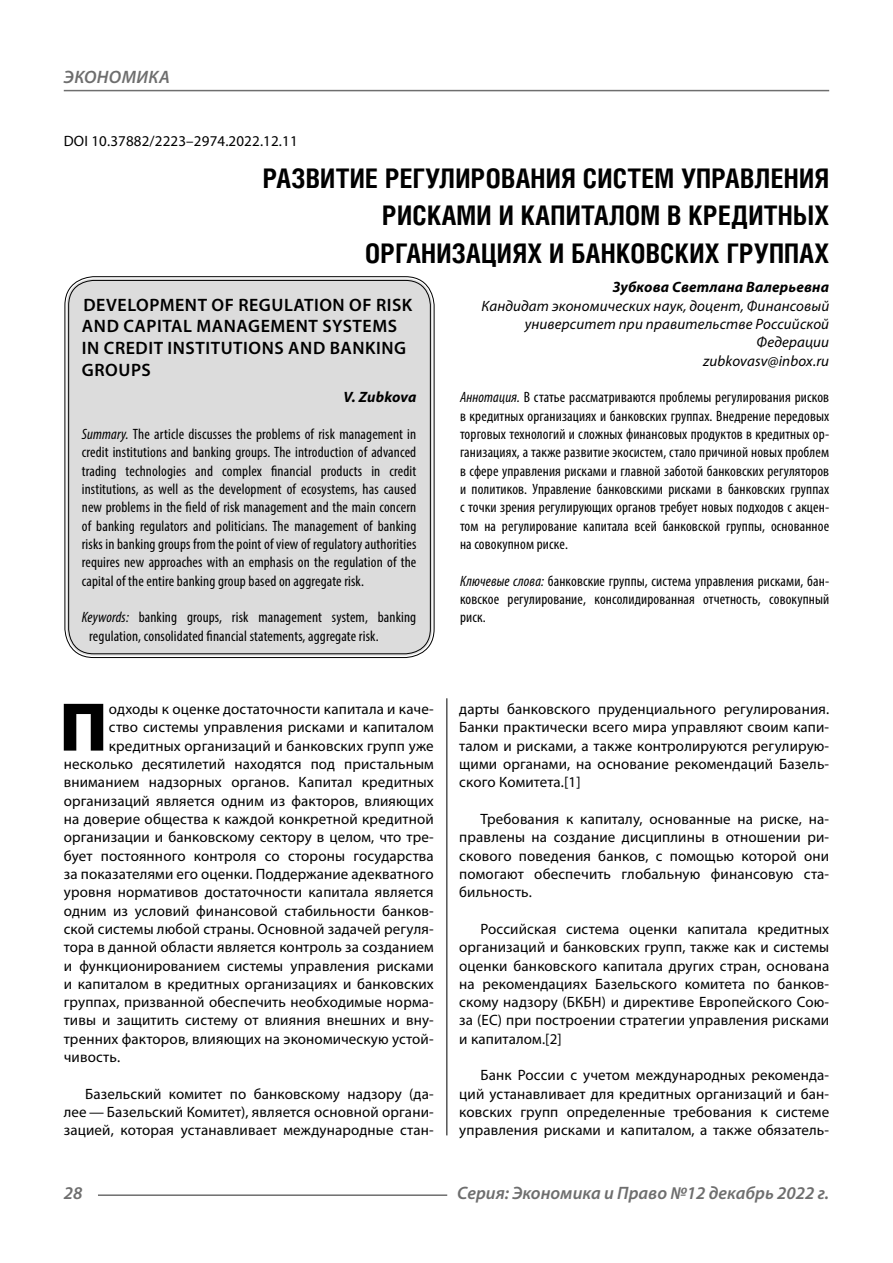
<style>
.page{position:relative;width:893px;height:1263px;background:#fff}
.page>*{position:absolute;margin:0;border:0;box-sizing:border-box;transform-origin:0 0}
.Bukvica{font:900 69.3px "Myriad Pro";color:#000}
.Header{font:700 27px/37.5px "Helios Cond C";letter-spacing:.01em;color:#000;text-align:right}
.Header-eng{font:600 18px/21.6px "Myriad Pro";letter-spacing:.03em;color:#000}
.t1{font:italic 600 18px "Myriad Pro";color:#6e6e6e}
.Normal{font:15px/18.3px "Myriad Pro";letter-spacing:.01em;color:#000;text-align:justify}
.Bukvica-2{font:15px "Myriad Pro";letter-spacing:.01em;color:#000}
.Annotation-eng{font:condensed 15px/18.3px "Myriad Pro";letter-spacing:.01em;color:#000;text-align:justify}
.Annotation-rus{font:condensed 15px/18.3px "Myriad Pro";letter-spacing:.01em;color:#000;text-align:justify}
.Author-doc{font:italic 15px/18.3px "Myriad Pro";letter-spacing:.01em;color:#000;text-align:right}
.DOI{font:15px "Myriad Pro";letter-spacing:.01em;color:#000}
.Author{font:italic 700 15px "Myriad Pro";letter-spacing:.01em;color:#000}
.Author-email{font:italic 15px "Myriad Pro";letter-spacing:.01em;color:#000}
.Author-eng{font:italic 700 15px "Myriad Pro";letter-spacing:.005em;color:#000}
.s1{font-style:italic}
</style>
<div class="page">
<hr style="left:446px;top:696px;width:1px;height:439px;background:#000">
<div style="left:67px;top:279px;width:365px;height:377px;background:#dcdcdc;border-radius:27px"></div>
<hr style="left:98px;top:1194px;width:349px;height:2px;background:#6e6e6e">
<hr style="left:64px;top:90px;width:765px;height:1px;background:#6e6e6e">
<p class="t1" style="left:64px;top:66px;width:24px">Экономика</p>
<p class="DOI" style="left:64px;top:132px;width:235px">DOI 10.37882/2223–2974.2022.12.11</p>
<p class="Header" style="left:263px;top:159px;width:568px">РАЗВИТИЕ РЕГУЛИРОВАНИЯ СИСТЕМ УПРАВЛЕНИЯ<br>РИСКАМИ И КАПИТАЛОМ В КРЕДИТНЫХ<br>ОРГАНИЗАЦИЯХ И БАНКОВСКИХ ГРУППАХ</p>
<p class="Author" style="left:613px;top:278px;width:218px">Зубкова Светлана Валерьевна</p>
<p class="Author-doc" style="left:481px;top:296px;width:349px">Кандидат экономических наук, доцент, Финансовый университет при правительстве Российской<br>Федерации</p>
<p class="Author-email" style="left:703px;top:351px;width:127px">zubkovasv@inbox.ru</p>
<p class="Annotation-rus" style="left:460px;top:388px;width:371px"><span class="s1">Аннотация.</span> В статье рассматриваются проблемы регулирования рисков в кредитных организациях и банковских группах. Внедрение передовых торговых технологий и сложных финансовых продуктов в кредитных ор&shy;ганизациях, а также развитие экосистем, стало причиной новых проблем в сфере управления рисками и главной заботой банковских регуляторов и политиков. Управление банковскими рисками в банковских группах с точки зрения регулирующих органов требует новых подходов с акцен&shy;том на регулирование капитала всей банковской группы, основанное на совокупном риске.</p>
<p class="Annotation-rus" style="left:460px;top:571px;width:371px"><span class="s1">Ключевые слова:</span> банковские группы, система управления рисками, бан&shy;ковское регулирование, консолидированная отчетность, совокупный риск.</p>
<p class="Header-eng" style="left:82px;top:293px;width:332px">DEVELOPMENT OF REGULATION OF RISK<br>AND CAPITAL MANAGEMENT SYSTEMS<br>IN CREDIT INSTITUTIONS AND BANKING<br>GROUPS</p>
<p class="Author-eng" style="left:343px;top:388px;width:74px">V. Zubkova</p>
<p class="Annotation-eng" style="left:82px;top:425px;width:336px"><span class="s1">Summary.</span> The article discusses the problems of risk management in credit institutions and banking groups. The introduction of advanced trading technologies and complex financial products in credit institutions, as well as the development of ecosystems, has caused new problems in the field of risk management and the main concern of banking regulators and politicians. The management of banking risks in banking groups from the point of view of regulatory authorities requires new approaches with an emphasis on the regulation of the capital of the entire banking group based on aggregate risk.</p>
<p class="Annotation-eng" style="left:89px;top:608px;width:328px;text-indent:-8px"><span class="s1">Keywords:</span> banking groups, risk management system, banking regulation, consolidated financial statements, aggregate risk.</p>
<p class="Bukvica" style="left:59px;top:681px;width:50px">П</p>
<p class="Bukvica-2" style="left:109px;top:700px;width:326px">одходы к оценке достаточности капитала и каче-</p>
<p class="Bukvica-2" style="left:109px;top:718px;width:326px">ство системы управления рисками и капиталом</p>
<p class="Bukvica-2" style="left:109px;top:736px;width:326px">кредитных организаций и банковских групп уже</p>
<p class="Bukvica-2" style="left:64px;top:755px;width:371px">несколько десятилетий находятся под пристальным</p>
<p class="Bukvica-2" style="left:64px;top:773px;width:371px">вниманием надзорных органов. Капитал кредитных</p>
<p class="Bukvica-2" style="left:64px;top:791px;width:371px">организаций является одним из факторов, влияющих</p>
<p class="Bukvica-2" style="left:64px;top:810px;width:371px">на доверие общества к каждой конкретной кредитной</p>
<p class="Bukvica-2" style="left:64px;top:828px;width:371px">организации и банковскому сектору в целом, что тре-</p>
<p class="Bukvica-2" style="left:64px;top:846px;width:371px">бует постоянного контроля со стороны государства</p>
<p class="Bukvica-2" style="left:64px;top:864px;width:371px">за показателями его оценки. Поддержание адекватного</p>
<p class="Bukvica-2" style="left:64px;top:883px;width:371px">уровня нормативов достаточности капитала является</p>
<p class="Bukvica-2" style="left:64px;top:901px;width:371px">одним из условий финансовой стабильности банков-</p>
<p class="Bukvica-2" style="left:64px;top:919px;width:371px">ской системы любой страны. Основной задачей регуля-</p>
<p class="Bukvica-2" style="left:64px;top:938px;width:371px">тора в данной области является контроль за созданием</p>
<p class="Bukvica-2" style="left:64px;top:956px;width:371px">и функционированием системы управления рисками</p>
<p class="Bukvica-2" style="left:64px;top:974px;width:371px">и капиталом в кредитных организациях и банковских</p>
<p class="Bukvica-2" style="left:64px;top:993px;width:371px">группах, призванной обеспечить необходимые норма-</p>
<p class="Bukvica-2" style="left:64px;top:1011px;width:371px">тивы и защитить систему от влияния внешних и вну-</p>
<p class="Bukvica-2" style="left:64px;top:1029px;width:371px">тренних факторов, влияющих на экономическую устой-</p>
<p class="Bukvica-2" style="left:64px;top:1048px;width:58px">чивость.</p>
<p class="Normal" style="left:64px;top:1084px;width:371px;text-indent:21px">Базельский комитет по банковскому надзору (да&shy;лее — Базельский Комитет), является основной органи&shy;зацией, которая устанавливает международные стан-</p>
<p class="Normal" style="left:459px;top:699px;width:371px">дарты банковского пруденциального регулирования.<br>Банки практически всего мира управляют своим капи&shy;талом и рисками, а также контролируются регулирую&shy;щими органами, на основание рекомендаций Базель&shy;ского Комитета.[1]</p>
<p class="Normal" style="left:459px;top:809px;width:371px;text-indent:21px">Требования к капиталу, основанные на риске, на&shy;правлены на создание дисциплины в отношении ри&shy;скового поведения банков, с помощью которой они помогают обеспечить глобальную финансовую ста&shy;бильность.</p>
<p class="Normal" style="left:459px;top:919px;width:371px;text-indent:21px">Российская система оценки капитала кредитных организаций и банковских групп, также как и системы оценки банковского капитала других стран, основана на рекомендациях Базельского комитета по банков&shy;скому надзору (БКБН) и директиве Европейского Сою&shy;за (ЕС) при построении стратегии управления рисками и капиталом.[2]</p>
<p class="Normal" style="left:459px;top:1066px;width:371px;text-indent:21px">Банк России с учетом международных рекоменда&shy;ций устанавливает для кредитных организаций и бан&shy;ковских групп определенные требования к системе управления рисками и капиталом, а также обязатель-</p>
<p class="t1" style="left:64px;top:1182px;width:20px">28</p>
<p class="t1" style="left:457px;top:1182px;width:373px">Серия: Экономика и Право №12 декабрь 2022 г.</p>
</div>
